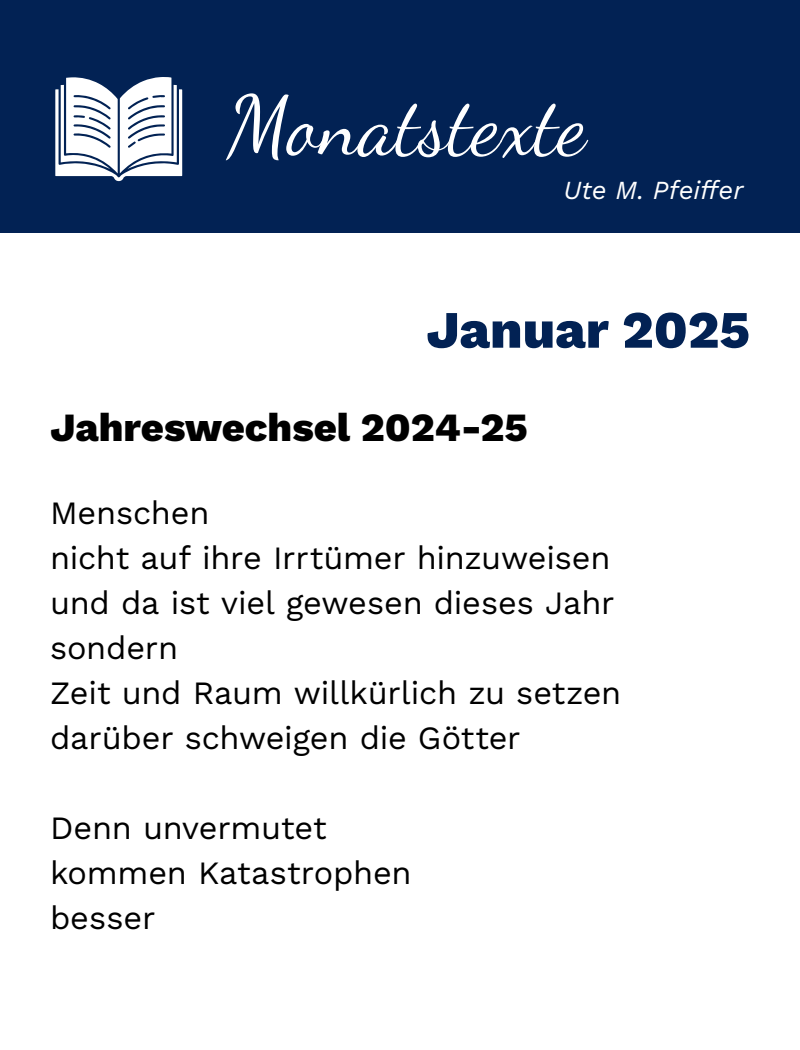
<style>
.page{position:relative;width:800px;height:1050px;background:#fff}
.page>*{position:absolute;margin:0;border:0;box-sizing:border-box;transform-origin:0 0}
.t1{font:83px "Dancing Script OT";color:#fff}
.t2{font:800 52.5px "Work Sans";color:#022254}
.t3{font:800 40px "Work Sans";color:#000}
.t4{font:32.5px/45px "Work Sans";letter-spacing:-.005em;color:#000}
.t5{font:italic 26px "Work Sans";color:#fff}
</style>
<div class="page">
<div style="left:0;top:0;width:800px;height:232px;background:#022254"></div>
<svg style="left:55px;top:77px;width:127px;height:104px"></svg>
<h1 class="t1" style="left:227px;top:77px;width:362px">Monatstexte</h1>
<p class="t5" style="left:563px;top:171px;width:181px">Ute M. Pfeiffer</p>
<h2 class="t2" style="left:426px;top:290px;width:325px">Januar 2025</h2>
<p class="t3" style="left:50px;top:397px;width:479px">Jahreswechsel 2024-25</p>
<p class="t4" style="left:50px;top:489px;width:573px">Menschen<br>nicht auf ihre Irrtümer hinzuweisen und da ist viel gewesen dieses Jahr sondern<br>Zeit und Raum willkürlich zu setzen darüber schweigen die Götter</p>
<p class="t4" style="left:50px;top:804px;width:363px">Denn unvermutet kommen Katastrophen besser</p>
</div>
